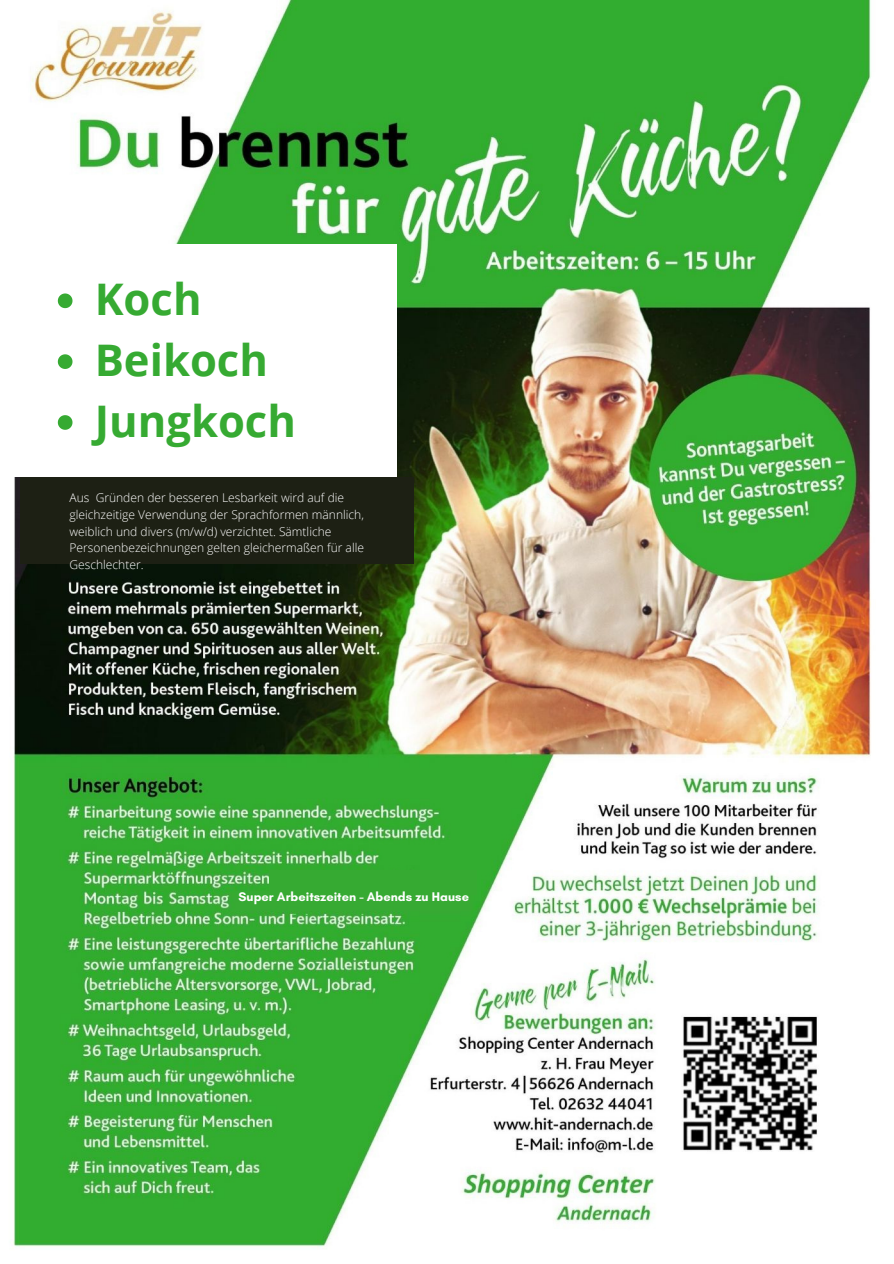
<style>
.page{position:relative;width:894px;height:1264px;background:#fff}
.page>*{position:absolute;margin:0;border:0;box-sizing:border-box;transform-origin:0 0}
.t1{font:700 43.5px/60.8px "Open Sans";color:#36aa32}
.t2{font:700 12.75px "Glacial Indifference";color:#fff}
.t3{font:300 12px/16.8px "Open Sans";color:#fff}
</style>
<div class="page">
<img style="left:13px;top:0;width:858px;height:1248px">
<div style="left:269px;top:869px;width:208px;height:25px;background:#36aa32"></div>
<div style="left:11px;top:245px;width:385px;height:232px;background:#fff"></div>
<div style="left:21px;top:476px;width:393px;height:87px;background:#1d2014"></div>
<svg style="left:58px;top:293px;width:14px;height:15px"></svg>
<svg style="left:58px;top:354px;width:14px;height:15px"></svg>
<svg style="left:58px;top:415px;width:14px;height:15px"></svg>
<h1 class="t1" style="left:95px;top:267px;width:203px">Koch<br>Beikoch<br>Jungkoch</h1>
<p class="t3" style="left:69px;top:489px;width:296px">Aus Gründen der besseren Lesbarkeit wird auf die gleichzeitige Verwendung der Sprachformen männlich, weiblich und divers (m/w/d) verzichtet. Sämtliche Personenbezeichnungen gelten gleichermaßen für alle Geschlechter.</p>
<p class="t2" style="left:238px;top:888px;width:232px">Super Arbeitszeiten - Abends zu Hause</p>
</div>
